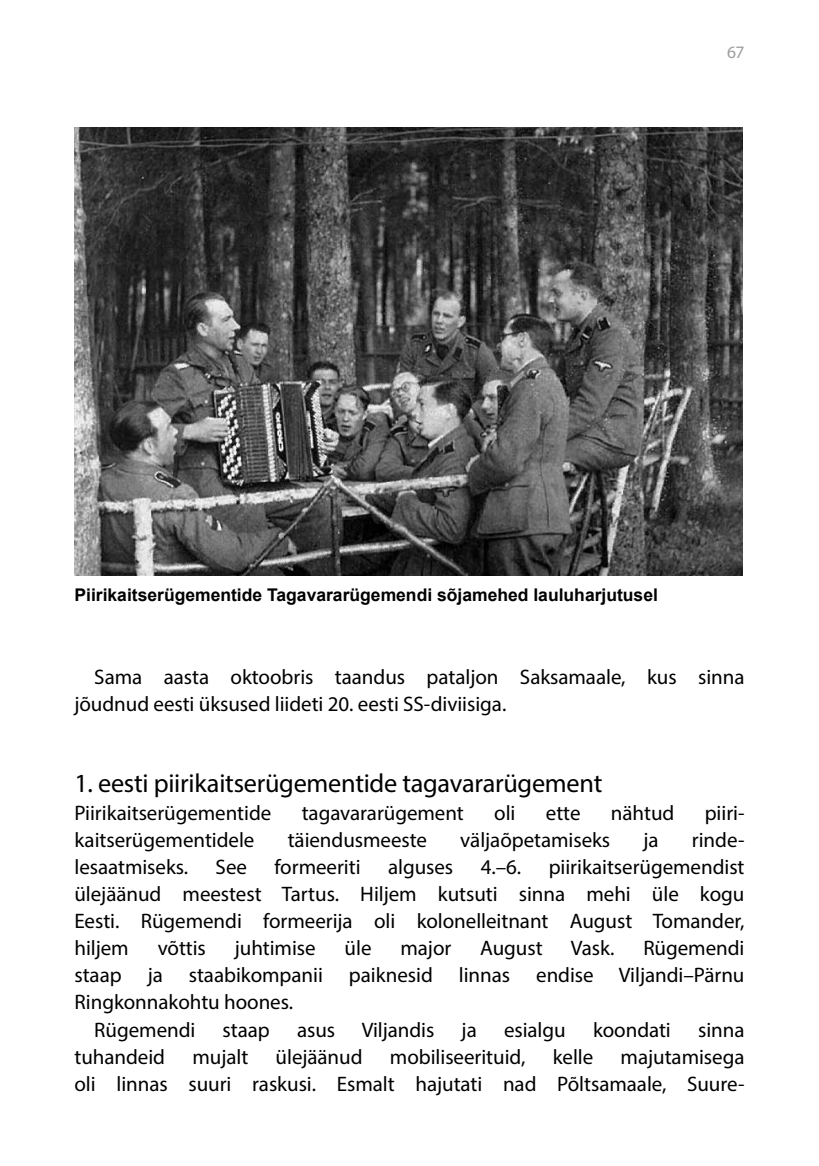
<style>
.page{position:relative;width:819px;height:1166px;background:#fff}
.page>*{position:absolute;margin:0;border:0;box-sizing:border-box;transform-origin:0 0}
.t1{font:26.25px "Myriad Pro";letter-spacing:-.01em;color:#000}
.t2{font:21px/27.1px "Myriad Pro";letter-spacing:-.005em;color:#000}
.t3{font:700 17.5px "Arial";color:#000}
.t4{font:17.5px "Myriad Pro";color:#9d9d9c}
</style>
<div class="page">
<img style="left:74px;top:128px;width:668px;height:447px">
<p class="t4" style="left:727px;top:41px;width:19px">67</p>
<p class="t3" style="left:74px;top:583px;width:585px">Piirikaitserügementide Tagavararügemendi sõjamehed lauluharjutusel</p>
<p class="t2" style="left:74px;top:663px;width:671px;text-indent:20px">Sama aasta oktoobris taandus pataljon Saksamaale, kus sinna jõudnud eesti üksused liideti 20. eesti SS-diviisiga.</p>
<p class="t1" style="left:74px;top:767px;width:529px">1. eesti piirikaitserügementide tagavararügement</p>
<p class="t2" style="left:74px;top:798px;width:198px">Piirikaitserügementide</p>
<p class="t2" style="left:302px;top:798px;width:164px">tagavararügement</p>
<p class="t2" style="left:494px;top:798px;width:23px">oli</p>
<p class="t2" style="left:546px;top:798px;width:36px">ette</p>
<p class="t2" style="left:611px;top:798px;width:65px">nähtud</p>
<p class="t2" style="left:704px;top:798px;width:41px">piiri-</p>
<p class="t2" style="left:74px;top:826px;width:181px">kaitserügementidele</p>
<p class="t2" style="left:288px;top:826px;width:141px">täiendusmeeste</p>
<p class="t2" style="left:460px;top:826px;width:151px">väljaõpetamiseks</p>
<p class="t2" style="left:643px;top:826px;width:17px">ja</p>
<p class="t2" style="left:691px;top:826px;width:54px">rinde-</p>
<p class="t2" style="left:74px;top:853px;width:115px">lesaatmiseks.</p>
<p class="t2" style="left:216px;top:853px;width:33px">See</p>
<p class="t2" style="left:274px;top:853px;width:88px">formeeriti</p>
<p class="t2" style="left:388px;top:853px;width:67px">alguses</p>
<p class="t2" style="left:480px;top:853px;width:42px">4.–6.</p>
<p class="t2" style="left:74px;top:853px;width:671px;text-align:justify;text-indent:474px">piirikaitserügemendist ülejäänud meestest Tartus. Hiljem kutsuti sinna mehi üle kogu Eesti. Rügemendi formeerija oli kolonelleitnant August Tomander, hiljem</p>
<p class="t2" style="left:158px;top:934px;width:50px">võttis</p>
<p class="t2" style="left:235px;top:934px;width:82px">juhtimise</p>
<p class="t2" style="left:344px;top:934px;width:28px">üle</p>
<p class="t2" style="left:400px;top:934px;width:52px">major</p>
<p class="t2" style="left:480px;top:934px;width:64px">August</p>
<p class="t2" style="left:570px;top:934px;width:45px">Vask.</p>
<p class="t2" style="left:643px;top:934px;width:103px">Rügemendi</p>
<p class="t2" style="left:74px;top:961px;width:671px">staap ja staabikompanii paiknesid linnas endise Viljandi–Pärnu</p>
<p class="t2" style="left:74px;top:988px;width:220px">Ringkonnakohtu hoones.</p>
<p class="t2" style="left:94px;top:1015px;width:103px">Rügemendi</p>
<p class="t2" style="left:223px;top:1015px;width:49px">staap</p>
<p class="t2" style="left:297px;top:1015px;width:40px">asus</p>
<p class="t2" style="left:361px;top:1015px;width:74px">Viljandis</p>
<p class="t2" style="left:461px;top:1015px;width:17px">ja</p>
<p class="t2" style="left:504px;top:1015px;width:63px">esialgu</p>
<p class="t2" style="left:593px;top:1015px;width:79px">koondati</p>
<p class="t2" style="left:698px;top:1015px;width:48px">sinna</p>
<p class="t2" style="left:74px;top:1043px;width:92px">tuhandeid</p>
<p class="t2" style="left:192px;top:1043px;width:57px">mujalt</p>
<p class="t2" style="left:275px;top:1043px;width:88px">ülejäänud</p>
<p class="t2" style="left:390px;top:1043px;width:137px">mobiliseerituid,</p>
<p class="t2" style="left:552px;top:1043px;width:42px">kelle</p>
<p class="t2" style="left:74px;top:1043px;width:671px;text-align:right">majutamisega<br>oli linnas suuri raskusi. Esmalt hajutati nad Põltsamaale, Suure-</p>
</div>
